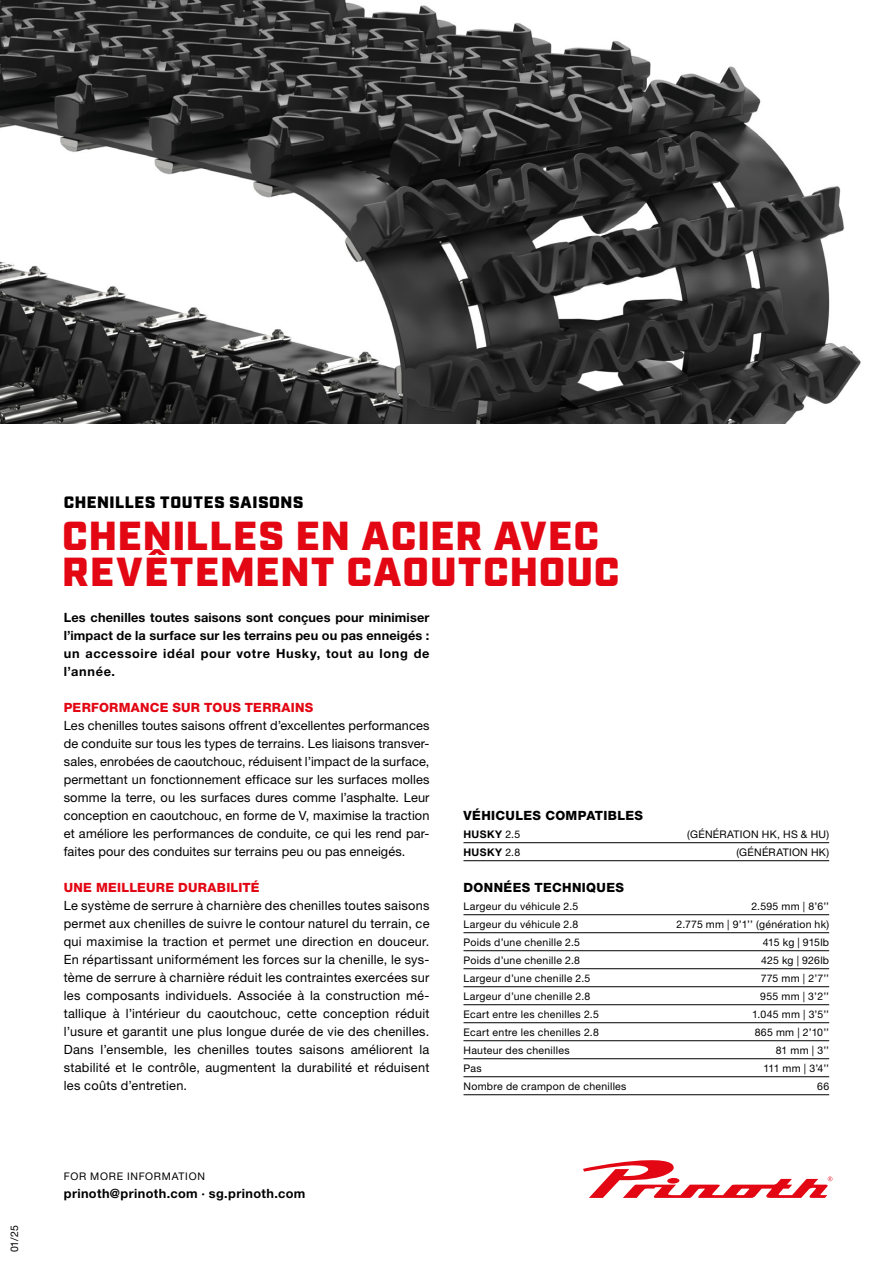
<style>
.page{position:relative;width:893px;height:1263px;background:#fff}
.page>*{position:absolute;margin:0;border:0;box-sizing:border-box;transform-origin:0 0}
.t1{font:900 40.5px/36px "Industry";letter-spacing:.03em;color:#e30613}
.t2{font:900 16.5px "Industry";letter-spacing:.04em;color:#000}
.t3{font:12.75px/18px "Helvetica Neue LT Pro";letter-spacing:.015em;color:#000;text-align:justify}
.t4{font:700 12.75px/18px "Helvetica Neue LT Pro";letter-spacing:.045em;color:#000;text-align:justify}
.t5{font:800 12.75px "Helvetica Neue LT Pro";letter-spacing:.02em;color:#e30613}
.t6{font:800 12.75px "Helvetica Neue LT Pro";letter-spacing:.03em;color:#000}
.t7{font:10.5px "Helvetica Neue LT Pro";letter-spacing:.025em;color:#000}
.t8{font:10.5px "Helvetica Neue LT Pro";letter-spacing:.065em;color:#000}
.t9{font:700 10.5px "Helvetica Neue LT Pro";letter-spacing:.035em;color:#000}
.t10{font:10.5px "Helvetica Neue LT Pro";color:#000}
.s1{font-weight:400}
</style>
<div class="page">
<img style="left:0;top:0;width:861px;height:424px">
<hr style="left:463px;top:842px;width:366px;height:1px;background:#000">
<hr style="left:463px;top:860px;width:366px;height:1px;background:#000">
<hr style="left:463px;top:914px;width:366px;height:1px;background:#000">
<hr style="left:463px;top:932px;width:366px;height:1px;background:#000">
<hr style="left:463px;top:950px;width:366px;height:1px;background:#000">
<hr style="left:463px;top:968px;width:366px;height:1px;background:#000">
<hr style="left:463px;top:986px;width:366px;height:1px;background:#000">
<hr style="left:463px;top:1004px;width:366px;height:1px;background:#000">
<hr style="left:463px;top:1022px;width:366px;height:1px;background:#000">
<hr style="left:463px;top:1040px;width:366px;height:1px;background:#000">
<hr style="left:463px;top:1058px;width:366px;height:1px;background:#000">
<hr style="left:463px;top:1076px;width:366px;height:1px;background:#000">
<hr style="left:463px;top:1094px;width:366px;height:1px;background:#000">
<svg style="left:583px;top:1160px;width:249px;height:38px"></svg>
<p class="t7" style="left:8px;top:1252px;width:28px;rotate:-90deg">01/25</p>
<p class="t2" style="left:64px;top:492px;width:241px">CHENILLES TOUTES SAISONS</p>
<h1 class="t1" style="left:62px;top:520px;width:558px">CHENILLES EN ACIER AVEC<br>REVÊTEMENT CAOUTCHOUC</h1>
<p class="t4" style="left:64px;top:608px;width:367px">Les chenilles toutes saisons sont conçues pour minimiser l’impact de la surface sur les terrains peu ou pas enneigés : un accessoire idéal pour votre Husky, tout au long de l’année.</p>
<p class="t5" style="left:64px;top:700px;width:251px">PERFORMANCE SUR TOUS TERRAINS</p>
<p class="t3" style="left:64px;top:716px;width:367px">Les chenilles toutes saisons offrent d’excellentes performances de conduite sur tous les types de terrains. Les liaisons transver&shy;sales, enrobées de caoutchouc, réduisent l’impact de la surface, permettant un fonctionnement efficace sur les surfaces molles somme la terre, ou les surfaces dures comme l’asphalte. Leur conception en caoutchouc, en forme de V, maximise la traction et améliore les performances de conduite, ce qui les rend par&shy;faites pour des conduites sur terrains peu ou pas enneigés.</p>
<p class="t5" style="left:64px;top:880px;width:197px">UNE MEILLEURE DURABILITÉ</p>
<p class="t3" style="left:64px;top:896px;width:367px">Le système de serrure à charnière des chenilles toutes saisons permet aux chenilles de suivre le contour naturel du terrain, ce qui maximise la traction et permet une direction en douceur.<br>En répartissant uniformément les forces sur la chenille, le sys&shy;tème de serrure à charnière réduit les contraintes exercées sur les composants individuels. Associée à la construction mé&shy;tallique à l’intérieur du caoutchouc, cette conception réduit l’usure et garantit une plus longue durée de vie des chenilles.<br>Dans l’ensemble, les chenilles toutes saisons améliorent la stabilité et le contrôle, augmentent la durabilité et réduisent les coûts d’entretien.</p>
<p class="t6" style="left:463px;top:808px;width:181px">VÉHICULES COMPATIBLES</p>
<p class="t9" style="left:463px;top:828px;width:58px">HUSKY <span class="s1">2.5</span></p>
<p class="t7" style="left:687px;top:828px;width:143px">(GÉNÉRATION HK, HS &amp; HU)</p>
<p class="t9" style="left:463px;top:846px;width:58px">HUSKY <span class="s1">2.8</span></p>
<p class="t7" style="left:736px;top:846px;width:94px">(GÉNÉRATION HK)</p>
<p class="t6" style="left:463px;top:880px;width:162px">DONNÉES TECHNIQUES</p>
<p class="t7" style="left:463px;top:900px;width:116px">Largeur du véhicule 2.5</p>
<p class="t7" style="left:751px;top:900px;width:79px">2.595 mm | 8’6’’</p>
<p class="t7" style="left:463px;top:918px;width:116px">Largeur du véhicule 2.8</p>
<p class="t7" style="left:676px;top:918px;width:154px">2.775 mm | 9’1’’ (génération hk)</p>
<p class="t7" style="left:463px;top:936px;width:118px">Poids d’une chenille 2.5</p>
<p class="t10" style="left:763px;top:936px;width:68px">415 kg | 915lb</p>
<p class="t7" style="left:463px;top:954px;width:118px">Poids d’une chenille 2.8</p>
<p class="t7" style="left:761px;top:954px;width:70px">425 kg | 926lb</p>
<p class="t7" style="left:463px;top:972px;width:128px">Largeur d’une chenille 2.5</p>
<p class="t7" style="left:761px;top:972px;width:70px">775 mm | 2’7’’</p>
<p class="t7" style="left:463px;top:990px;width:128px">Largeur d’une chenille 2.8</p>
<p class="t7" style="left:760px;top:990px;width:70px">955 mm | 3’2’’</p>
<p class="t7" style="left:463px;top:1008px;width:137px">Ecart entre les chenilles 2.5</p>
<p class="t7" style="left:752px;top:1008px;width:79px">1.045 mm | 3’5’’</p>
<p class="t7" style="left:463px;top:1026px;width:137px">Ecart entre les chenilles 2.8</p>
<p class="t7" style="left:755px;top:1026px;width:76px">865 mm | 2’10’’</p>
<p class="t7" style="left:463px;top:1044px;width:108px">Hauteur des chenilles</p>
<p class="t7" style="left:776px;top:1044px;width:55px">81 mm | 3’’</p>
<p class="t7" style="left:463px;top:1062px;width:20px">Pas</p>
<p class="t7" style="left:763px;top:1062px;width:67px">111 mm | 3’4’’</p>
<p class="t7" style="left:463px;top:1080px;width:165px">Nombre de crampon de chenilles</p>
<p class="t7" style="left:817px;top:1080px;width:14px">66</p>
<p class="t8" style="left:64px;top:1170px;width:143px">FOR MORE INFORMATION</p>
<p class="t4" style="left:64px;top:1184px;width:243px">prinoth@prinoth.com · sg.prinoth.com</p>
</div>
